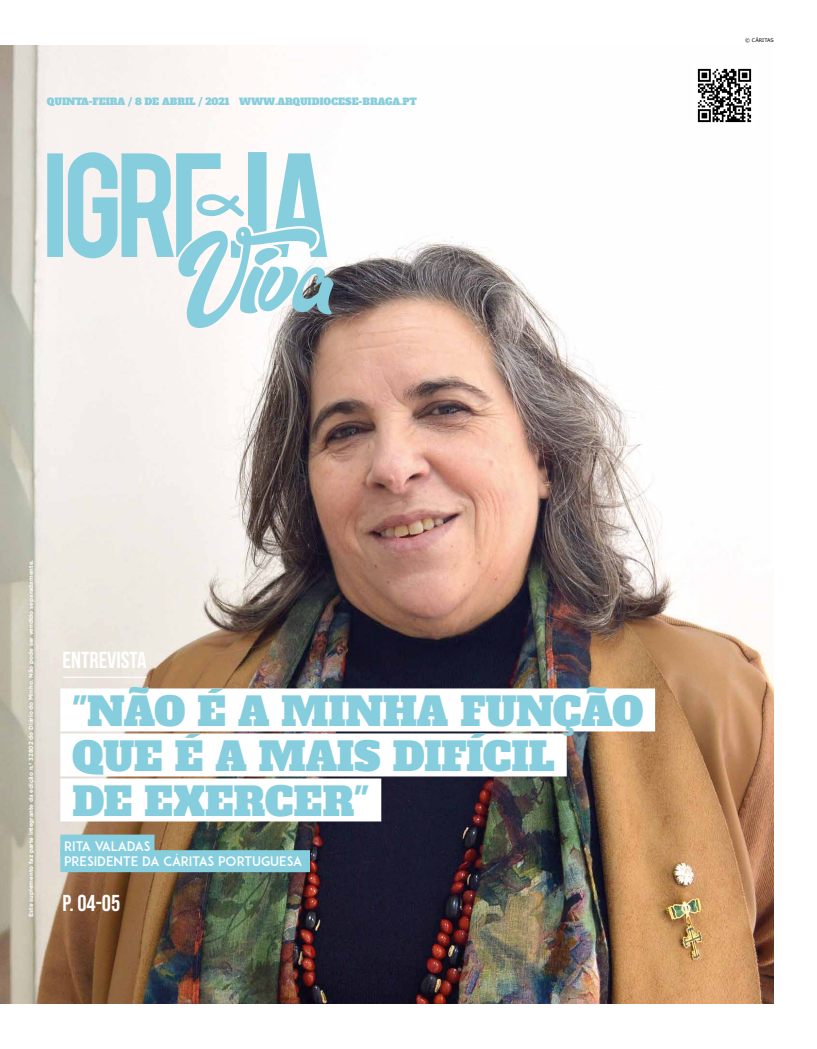
<style>
.page{position:relative;width:817px;height:1049px;background:#fff}
.page>*{position:absolute;margin:0;border:0;box-sizing:border-box;transform-origin:0 0}
.t1{font:39.2px/45px "Alfa Slab One";letter-spacing:-.005em;color:#86cedd}
.t2{font:23.2px "Bebas Neue";color:#fff}
.t3{font:23px "Bebas Neue";color:#fff}
.t4{font:13px/15.6px "ADAM.CGPRO";letter-spacing:-.005em;color:#fff}
.t5{font:9.5px "Alfa Slab One";color:#86cedd}
.t6{font:700 6px "Gotham";color:#fff}
.t7{font:5px "Verdana";color:#000}
</style>
<div class="page">
<img style="left:0;top:46px;width:773px;height:957px">
<img style="left:694px;top:65px;width:60px;height:60px">
<hr style="left:63px;top:677px;width:83px;height:1px;background:#fff">
<div style="left:60px;top:688px;width:595px;height:43px;background:#fff"></div>
<div style="left:60px;top:733px;width:506px;height:43px;background:#fff"></div>
<div style="left:60px;top:778px;width:321px;height:43px;background:#fff"></div>
<div style="left:60px;top:834px;width:94px;height:22px;background:#86cedd"></div>
<div style="left:60px;top:850px;width:250px;height:22px;background:#86cedd"></div>
<svg style="left:47px;top:152px;width:286px;height:176px"></svg>
<h3 class="t5" style="left:47px;top:95px;width:371px">QUINTA-FEIRA / 8 DE ABRIL / 2021 WWW.ARQUIDIOCESE-BRAGA.PT</h3>
<p class="t7" style="left:745px;top:37px;width:30px">© CÁRITAS</p>
<p class="t6" style="left:27px;top:917px;width:358px;rotate:-90deg">Este suplemento faz parte integrante da edição n.º 32802 do Diário do Minho. Não pode ser vendido separadamente.</p>
<h2 class="t2" style="left:63px;top:648px;width:85px">ENTREVISTA</h2>
<h1 class="t1" style="left:72px;top:690px;width:572px">"NÃO É A MINHA FUNÇÃO<br>QUE É A MAIS DIFÍCIL<br>DE EXERCER"</h1>
<h3 class="t4" style="left:64px;top:838px;width:239px">RITA VALADAS<br>PRESIDENTE DA CÁRITAS PORTUGUESA</h3>
<h3 class="t3" style="left:63px;top:890px;width:59px">P. 04-05</h3>
</div>
